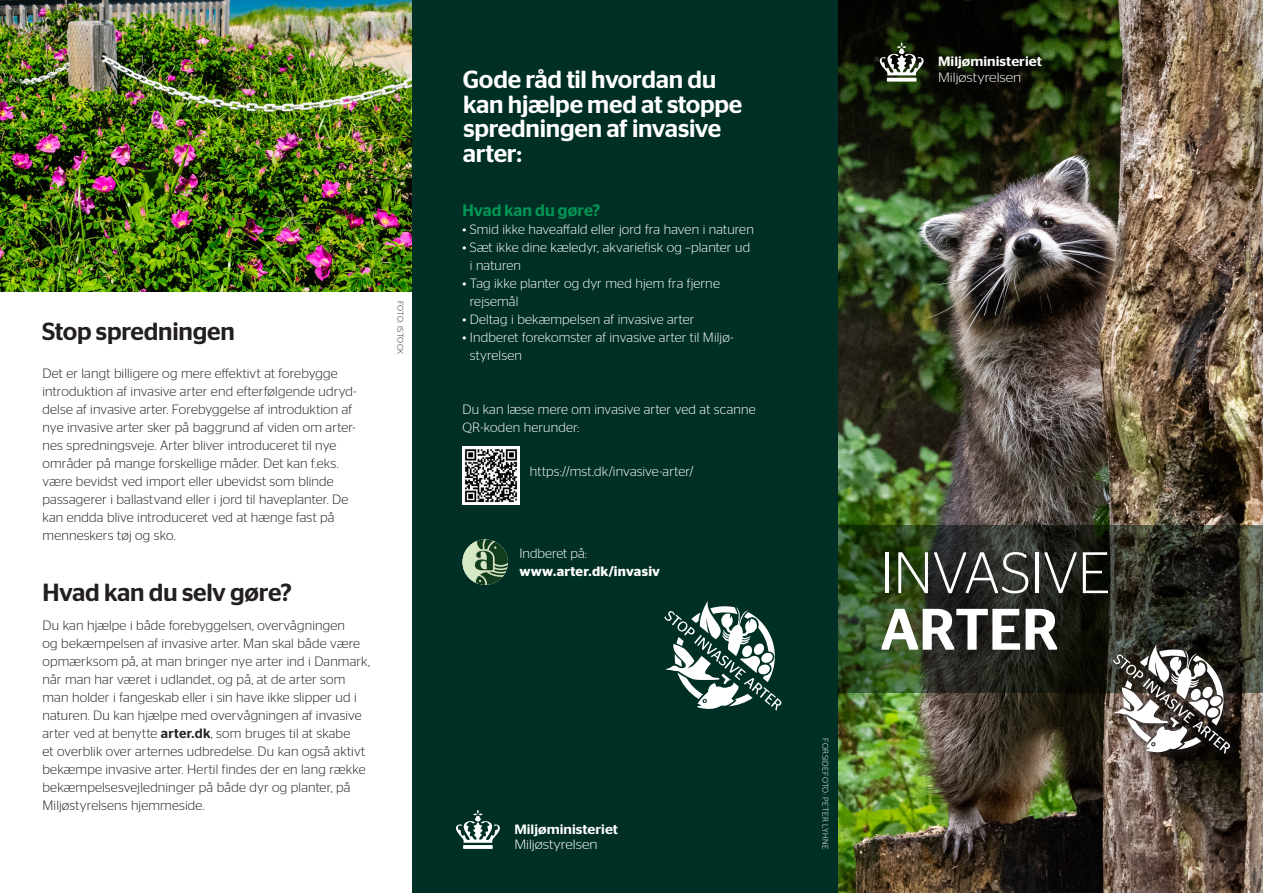
<style>
.page{position:relative;width:1263px;height:893px;background:#fff}
.page>*{position:absolute;margin:0;border:0;box-sizing:border-box;transform-origin:0 0}
.t1{font:300 58.35px "Stag Sans";letter-spacing:-.01em;color:#fff}
.t2{font:500 58.35px "Stag Sans";letter-spacing:-.005em;color:#fff}
.Rubrik{font:500 24.75px/24.8px "Stag Sans";letter-spacing:-.01em;color:#fff}
.Rubrik-2{font:500 24.75px "Stag Sans";letter-spacing:-.01em;color:#231f20}
.Mellemrubrik_GRØN{font:500 16.5px "Stag Sans";color:#009856}
.Mellemrubrik_GRØN-2{font:300 13.5px/18px "Stag Sans";letter-spacing:.01em;color:#231f20}
.MINK_Brød_9_5_12_5{font:300 13.5px/18px "Stag Sans";letter-spacing:.01em;color:#fff}
.t3{font:500 13.5px/15.5px "Stag Sans";color:#fff;scale:1.08 1}
.Mellemrubrik_GRØN-3{font:600 13.5px/18px "Stag Sans";letter-spacing:.025em;color:#fff}
.Mellemrubrik_GRØN-4{font:300 13.5px "Stag Sans";letter-spacing:.01em;color:#fff}
.MINK_Brød_9_5_12_5-2{font:300 8.25px "Stag Sans";letter-spacing:.04em;color:#fff}
.MINK_Brød_9_5_12_5-3{font:300 8.25px "Stag Sans";letter-spacing:.025em;color:#231f20}
.s1{font-weight:500}
.s2{font-weight:300}
</style>
<div class="page">
<img style="left:0;top:0;width:412px;height:291px">
<img style="left:838px;top:0;width:425px;height:893px">
<svg style="left:838px;top:525px;width:425px;height:168px;background:#2e3524"></svg>
<div style="left:857px;top:525px;width:274px;height:152px;background:#231f20;opacity:.65"></div>
<div style="left:412px;top:0;width:426px;height:893px;background:#003025"></div>
<svg style="left:456px;top:810px;width:44px;height:39px"></svg>
<svg style="left:1107px;top:640px;width:133px;height:123px;background:#3a342c"></svg>
<svg style="left:1113px;top:644px;width:117px;height:110px"></svg>
<svg style="left:664px;top:601px;width:118px;height:109px"></svg>
<img style="left:462px;top:539px;width:46px;height:46px;border-radius:23px">
<img style="left:462px;top:447px;width:58px;height:57px">
<svg style="left:880px;top:43px;width:44px;height:39px"></svg>
<p class="Rubrik-2" style="left:42px;top:317px;width:194px">Stop spredningen</p>
<p class="Mellemrubrik_GRØN-2" style="left:43px;top:364px;width:315px">Det er langt billigere og mere effektivt at forebygge introduktion af invasive arter end efterfølgende udryd&shy;delse af invasive arter. Forebyggelse af introduktion af nye invasive arter sker på baggrund af viden om arter&shy;nes spredningsveje. Arter bliver introduceret til nye områder på mange forskellige måder. Det kan f.eks. være bevidst ved import eller ubevidst som blinde passagerer i ballastvand eller i jord til haveplanter. De kan endda blive introduceret ved at hænge fast på menneskers tøj og sko.</p>
<p class="Rubrik-2" style="left:43px;top:578px;width:251px">Hvad kan du selv gøre?</p>
<p class="Mellemrubrik_GRØN-2" style="left:43px;top:616px;width:329px">Du kan hjælpe i både forebyggelsen, overvågningen<br>og bekæmpelsen af invasive arter. Man skal både være opmærksom på, at man bringer nye arter ind i Danmark, når man har været i udlandet, og på, at de arter som man holder i fangeskab eller i sin have ikke slipper ud i naturen. Du kan hjælpe med overvågningen af invasive arter ved at benytte <span class="s1">arter.dk</span>, som bruges til at skabe<br>et overblik over arternes udbredelse. Du kan også aktivt bekæmpe invasive arter. Hertil findes der en lang række bekæmpelsesvejledninger på både dyr og planter, på Miljøstyrelsens hjemmeside.</p>
<p class="MINK_Brød_9_5_12_5-3" style="left:405px;top:301px;width:55px;rotate:90deg">FOTO: ISTOCK</p>
<p class="Rubrik" style="left:463px;top:67px;width:255px">Gode råd til hvordan du</p>
<p class="Rubrik" style="left:463px;top:91px;width:281px">kan hjælpe med at stoppe spredningen af invasive arter:</p>
<p class="Mellemrubrik_GRØN" style="left:462px;top:201px;width:139px">Hvad kan du gøre?</p>
<p class="MINK_Brød_9_5_12_5" style="left:462px;top:220px;width:293px">• Smid ikke haveaffald eller jord fra haven i naturen</p>
<p class="MINK_Brød_9_5_12_5" style="left:470px;top:238px;width:282px;text-indent:-7px">• Sæt ikke dine kæledyr, akvariefisk og –planter ud i naturen</p>
<p class="MINK_Brød_9_5_12_5" style="left:470px;top:274px;width:251px;text-indent:-7px">• Tag ikke planter og dyr med hjem fra fjerne rejsemål</p>
<p class="MINK_Brød_9_5_12_5" style="left:462px;top:310px;width:234px">• Deltag i bekæmpelsen af invasive arter</p>
<p class="MINK_Brød_9_5_12_5" style="left:470px;top:328px;width:265px;text-indent:-7px">• Indberet forekomster af invasive arter til Miljø&shy;styrelsen</p>
<p class="MINK_Brød_9_5_12_5" style="left:462px;top:400px;width:295px">Du kan læse mere om invasive arter ved at scanne<br>QR-koden herunder:</p>
<p class="Mellemrubrik_GRØN-4" style="left:530px;top:464px;width:165px">https://mst.dk/invasive-arter/</p>
<p class="Mellemrubrik_GRØN-3" style="left:519px;top:544px;width:142px"><span class="s2">Indberet på: </span>www.arter.dk/invasiv</p>
<p class="t3" style="left:514px;top:821px;width:98px">Miljøministeriet<br><span class="s2">Miljøstyrelsen</span></p>
<p class="t3" style="left:938px;top:54px;width:98px">Miljøministeriet<br><span class="s2">Miljøstyrelsen</span></p>
<p class="MINK_Brød_9_5_12_5-2" style="left:830px;top:738px;width:113px;rotate:90deg">FORSIDEFOTO: PETER LYHNE</p>
<p class="t1" style="left:880px;top:541px;width:231px">INVASIVE</p>
<p class="t2" style="left:880px;top:596px;width:180px">ARTER</p>
</div>
